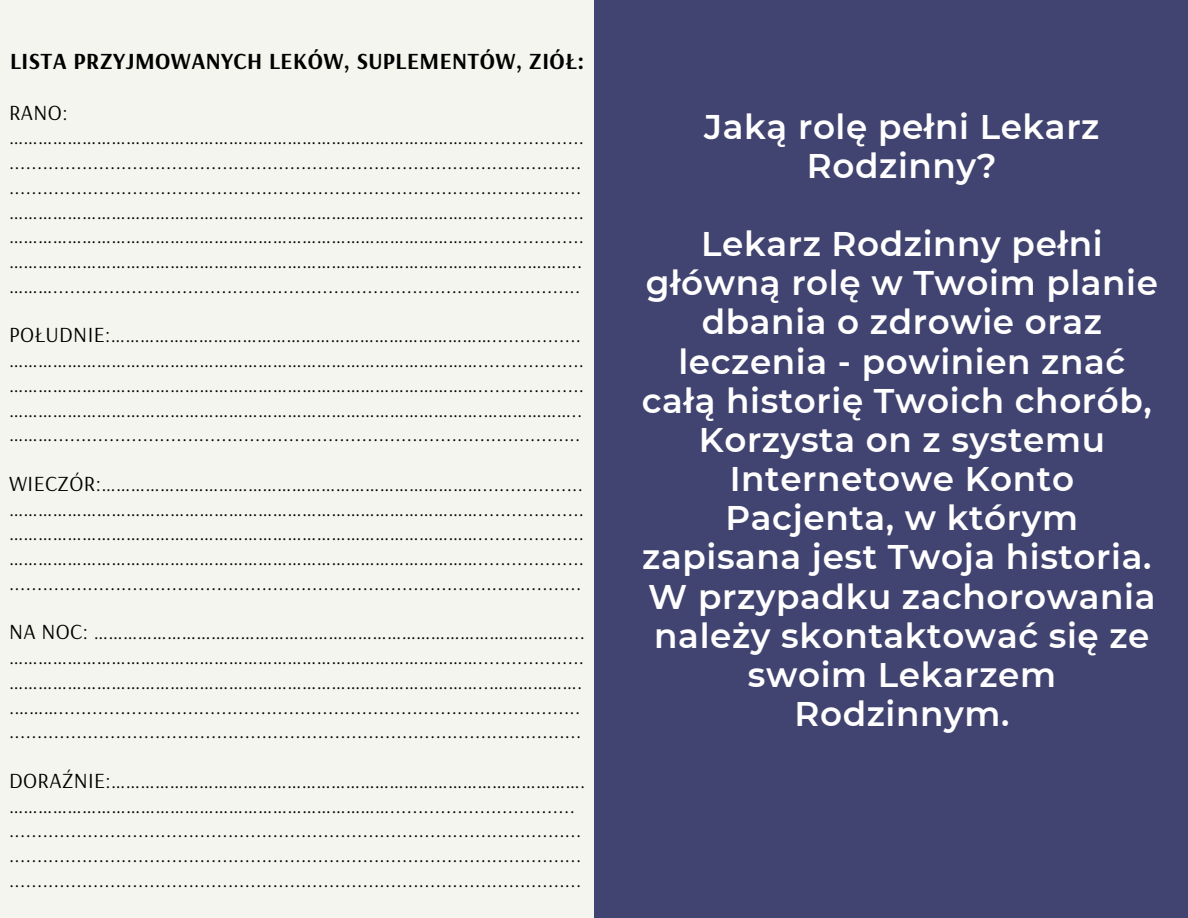
<style>
.page{position:relative;width:1188px;height:918px;background:#f5f5ef}
.page>*{position:absolute;margin:0;border:0;box-sizing:border-box;transform-origin:0 0}
.t1{font:600 34.2px/39.2px "Montserrat";letter-spacing:.02em;color:#fff;text-align:center}
.t2{font:700 23.1px "Arsenal";letter-spacing:.02em;color:#000}
.t3{font:21.6px/24.8px "Arsenal";letter-spacing:.02em;color:#000}
</style>
<div class="page">
<div style="left:594px;top:0;width:594px;height:918px;background:#414370"></div>
<p class="t2" style="left:10px;top:46px;width:576px">LISTA PRZYJMOWANYCH LEKÓW, SUPLEMENTÓW, ZIÓŁ:</p>
<p class="t3" style="left:9px;top:99px;width:577px">RANO: ……………………………………………………………………………………...................</p>
<p class="t3" style="left:9px;top:149px;width:574px">...................................................................................................... ......................................................................................................</p>
<p class="t3" style="left:9px;top:198px;width:577px">……………………………………………………………………………………...................</p>
<p class="t3" style="left:9px;top:223px;width:577px">……………………………………………………………………………………...................</p>
<p class="t3" style="left:9px;top:248px;width:575px">…………………………………………………………………………………….……………….. ………..............................................................................................</p>
<p class="t3" style="left:9px;top:322px;width:574px">POŁUDNIE:……………………………………………………………………................</p>
<p class="t3" style="left:9px;top:347px;width:577px">……………………………………………………………………………………...................</p>
<p class="t3" style="left:9px;top:371px;width:577px">……………………………………………………………………………………...................</p>
<p class="t3" style="left:9px;top:396px;width:575px">…………………………………………………………………………………….……………….. ………..............................................................................................</p>
<p class="t3" style="left:9px;top:470px;width:576px">WIECZÓR:……………………………………………………………………..................</p>
<p class="t3" style="left:9px;top:495px;width:577px">……………………………………………………………………………………...................</p>
<p class="t3" style="left:9px;top:520px;width:577px">……………………………………………………………………………………...................</p>
<p class="t3" style="left:9px;top:545px;width:577px">……………………………………………………………………………………...................</p>
<p class="t3" style="left:9px;top:569px;width:574px">......................................................................................................</p>
<p class="t3" style="left:9px;top:619px;width:577px">NA NOC: ……………………………………………………………………………………....</p>
<p class="t3" style="left:9px;top:644px;width:577px">……………………………………………………………………………………...................</p>
<p class="t3" style="left:9px;top:668px;width:575px">……………………………………………………………………………………..………………. .……….............................................................................................</p>
<p class="t3" style="left:9px;top:718px;width:574px">......................................................................................................</p>
<p class="t3" style="left:9px;top:767px;width:578px">DORAŹNIE:……………………………………………………………………………………. …………………………………………………………………….................................</p>
<p class="t3" style="left:9px;top:817px;width:574px;text-align:justify">...................................................................................................... ...................................................................................................... ......................................................................................................</p>
<p class="t1" style="left:704px;top:107px;width:397px">Jaką rolę pełni Lekarz<br>Rodzinny?</p>
<p class="t1" style="left:642px;top:224px;width:518px">Lekarz Rodzinny pełni główną rolę w Twoim planie dbania o zdrowie oraz leczenia - powinien znać całą historię Twoich chorób,</p>
<p class="t1" style="left:642px;top:420px;width:511px">Korzysta on z systemu<br>Internetowe Konto<br>Pacjenta, w którym zapisana jest Twoja historia.</p>
<p class="t1" style="left:648px;top:577px;width:509px">W przypadku zachorowania należy skontaktować się ze swoim Lekarzem<br>Rodzinnym.</p>
</div>
